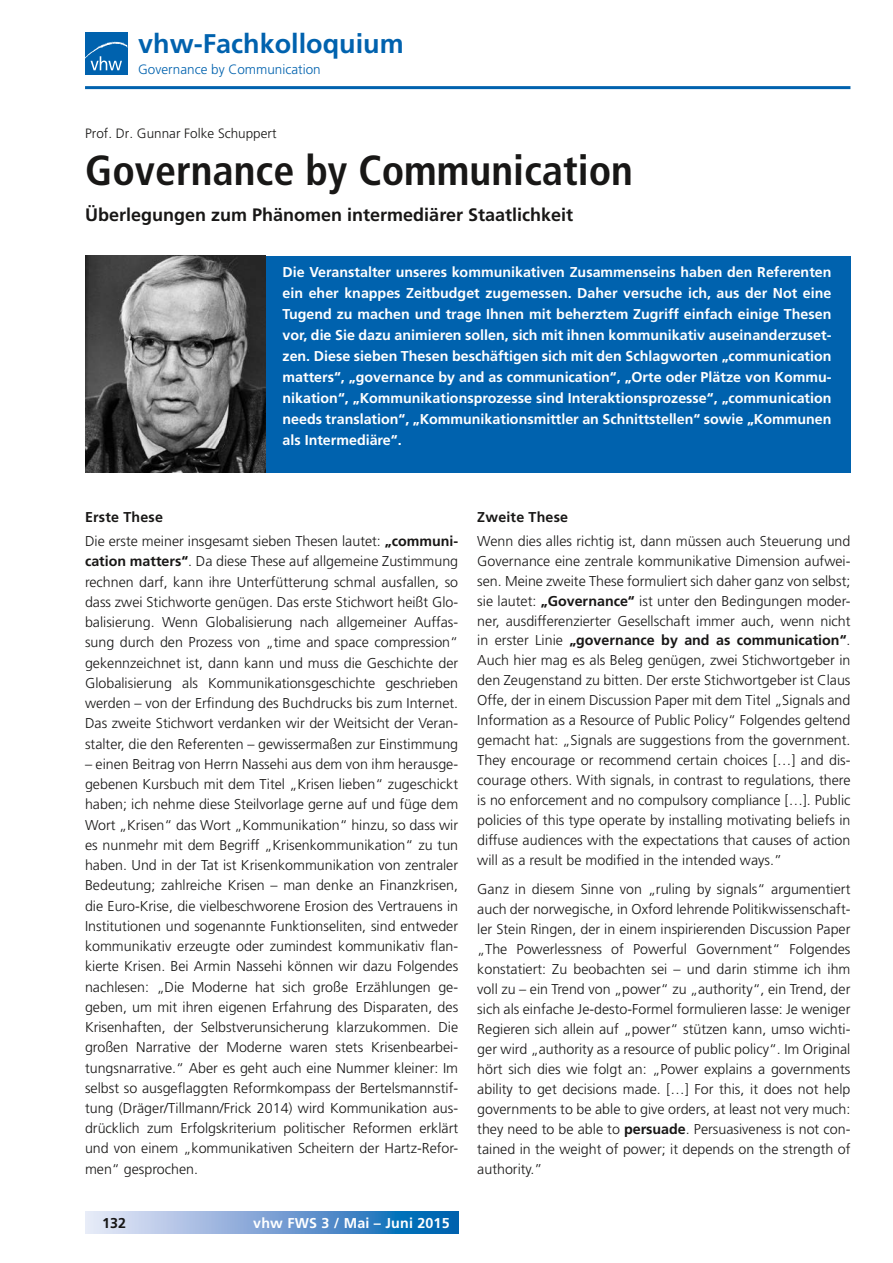
<style>
.page{position:relative;width:893px;height:1263px;background:#fff}
.page>*{position:absolute;margin:0;border:0;box-sizing:border-box;transform-origin:0 0}
.t1{font:700 condensed 42px "Frutiger LT";color:#181716}
.t2{font:700 27px "Frutiger LT";color:#0062ae}
.t3{font:700 18px "Frutiger LT";color:#181716}
.t4{font:300 14.25px/20px "Frutiger LT";color:#181716;text-align:justify}
.t5{font:700 14.25px/21px "Frutiger LT";color:#fff;text-align:justify}
.t6{font:700 14.25px "Frutiger LT";letter-spacing:.015em;color:#181716}
.t7{font:300 13.5px "Frutiger CE";color:#181716}
.t8{font:300 13.5px "Frutiger LT";color:#0062ae}
.s1{font-weight:700}
</style>
<div class="page">
<svg style="left:85px;top:1212px;width:373px;height:21px;background:#73a2d3"></svg>
<hr style="left:85px;top:86px;width:765px;height:3px;background:#0062ae">
<div style="left:85px;top:32px;width:42px;height:43px;background:#0062ae"></div>
<svg style="left:85px;top:42px;width:43px;height:28px"></svg>
<div style="left:85px;top:256px;width:765px;height:216px;background:#0062ae"></div>
<img style="left:85px;top:256px;width:181px;height:217px">
<h2 class="t2" style="left:138px;top:27px;width:267px">vhw-Fachkolloquium</h2>
<p class="t8" style="left:138px;top:62px;width:184px">Governance by Communication</p>
<p class="t7" style="left:85px;top:126px;width:193px">Prof. Dr. Gunnar Folke Schuppert</p>
<h1 class="t1" style="left:85px;top:145px;width:549px">Governance by Communication</h1>
<p class="t3" style="left:85px;top:205px;width:489px">Überlegungen zum Phänomen intermediärer Staatlichkeit</p>
<p class="t5" style="left:283px;top:262px;width:550px">Die Veranstalter unseres kommunikativen Zusammenseins haben den Referenten ein eher knappes Zeitbudget zugemessen. Daher versuche ich, aus der Not eine Tugend zu machen und trage Ihnen mit beherztem Zugriff einfach einige Thesen vor, die Sie dazu animieren sollen, sich mit ihnen kommunikativ auseinanderzuset&shy;zen. Diese sieben Thesen beschäftigen sich mit den Schlagworten „communication matters“, „governance by and as communication“, „Orte oder Plätze von Kommu&shy;nikation“, „Kommunikationsprozesse sind Interaktionsprozesse“, „communication needs translation“, „Kommunikationsmittler an Schnittstellen“ sowie „Kommunen als Intermediäre“.</p>
<p class="t4" style="left:85px;top:505px;width:375px;line-height:24.5px"><span class="s1">Erste These<br></span>Die erste meiner insgesamt sieben Thesen lautet: <span class="s1">„communi-</span></p>
<p class="t4" style="left:85px;top:551px;width:375px"><span class="s1">cation matters“</span>. Da diese These auf allgemeine Zustimmung rechnen darf, kann ihre Unterfütterung schmal ausfallen, so dass zwei Stichworte genügen. Das erste Stichwort heißt Glo&shy;balisierung. Wenn Globalisierung nach allgemeiner Auffas&shy;sung durch den Prozess von „time and space compression“ gekennzeichnet ist, dann kann und muss die Geschichte der Globalisierung als Kommunikationsgeschichte geschrieben werden – von der Erfindung des Buchdrucks bis zum Internet.<br>Das zweite Stichwort verdanken wir der Weitsicht der Veran&shy;stalter, die den Referenten – gewissermaßen zur Einstimmung</p>
<p class="t4" style="left:85px;top:754px;width:375px">– einen Beitrag von Herrn Nassehi aus dem von ihm herausge&shy;gebenen Kursbuch mit dem Titel „Krisen lieben“ zugeschickt haben; ich nehme diese Steilvorlage gerne auf und füge dem Wort „Krisen“ das Wort „Kommunikation“ hinzu, so dass wir es nunmehr mit dem Begriff „Krisenkommunikation“ zu tun haben. Und in der Tat ist Krisenkommunikation von zentraler Bedeutung; zahlreiche Krisen – man denke an Finanzkrisen, die Euro-Krise, die vielbeschworene Erosion des Vertrauens in Institutionen und sogenannte Funktionseliten, sind entweder kommunikativ erzeugte oder zumindest kommunikativ flan&shy;kierte Krisen. Bei Armin Nassehi können wir dazu Folgendes nachlesen: „Die Moderne hat sich große Erzählungen ge&shy;geben, um mit ihren eigenen Erfahrung des Disparaten, des Krisenhaften, der Selbstverunsicherung klarzukommen. Die großen Narrative der Moderne waren stets Krisenbearbei&shy;tungsnarrative.“ Aber es geht auch eine Nummer kleiner: Im selbst so ausgeflaggten Reformkompass der Bertelsmannstif&shy;tung (Dräger/Tillmann/Frick 2014) wird Kommunikation aus&shy;drücklich zum Erfolgskriterium politischer Reformen erklärt und von einem „kommunikativen Scheitern der Hartz-Refor&shy;men“ gesprochen.</p>
<p class="t6" style="left:102px;top:1214px;width:26px">132</p>
<p class="t5" style="left:253px;top:1212px;width:198px">vhw FWS 3 / Mai – Juni 2015</p>
<p class="t6" style="left:477px;top:508px;width:92px">Zweite These</p>
<p class="t4" style="left:477px;top:531px;width:375px">Wenn dies alles richtig ist, dann müssen auch Steuerung und Governance eine zentrale kommunikative Dimension aufwei&shy;sen. Meine zweite These formuliert sich daher ganz von selbst; sie lautet: <span class="s1">„Governance“</span> ist unter den Bedingungen moder&shy;ner, ausdifferenzierter Gesellschaft immer auch, wenn nicht in erster Linie <span class="s1">„governance by and as communication“</span>.<br>Auch hier mag es als Beleg genügen, zwei Stichwortgeber in den Zeugenstand zu bitten. Der erste Stichwortgeber ist Claus Offe, der in einem Discussion Paper mit dem Titel „Signals and Information as a Resource of Public Policy“ Folgendes geltend gemacht hat: „Signals are suggestions from the government.<br>They encourage or recommend certain choices […] and dis&shy;courage others. With signals, in contrast to regulations, there is no enforcement and no compulsory compliance […]. Public policies of this type operate by installing motivating beliefs in diffuse audiences with the expectations that causes of action will as a result be modified in the intended ways.”</p>
<p class="t4" style="left:477px;top:880px;width:375px">Ganz in diesem Sinne von „ruling by signals“ argumentiert auch der norwegische, in Oxford lehrende Politikwissenschaft&shy;ler Stein Ringen, der in einem inspirierenden Discussion Paper „The Powerlessness of Powerful Government“ Folgendes konstatiert: Zu beobachten sei – und darin stimme ich ihm voll zu – ein Trend von „power“ zu „authority“, ein Trend, der sich als einfache Je-desto-Formel formulieren lasse: Je weniger Regieren sich allein auf „power“ stützen kann, umso wichti&shy;ger wird „authority as a resource of public policy“. Im Original hört sich dies wie folgt an: „Power explains a governments ability to get decisions made. […] For this, it does not help governments to be able to give orders, at least not very much: they need to be able to <span class="s1">persuade</span>. Persuasiveness is not con&shy;tained in the weight of power; it depends on the strength of authority.”</p>
</div>
